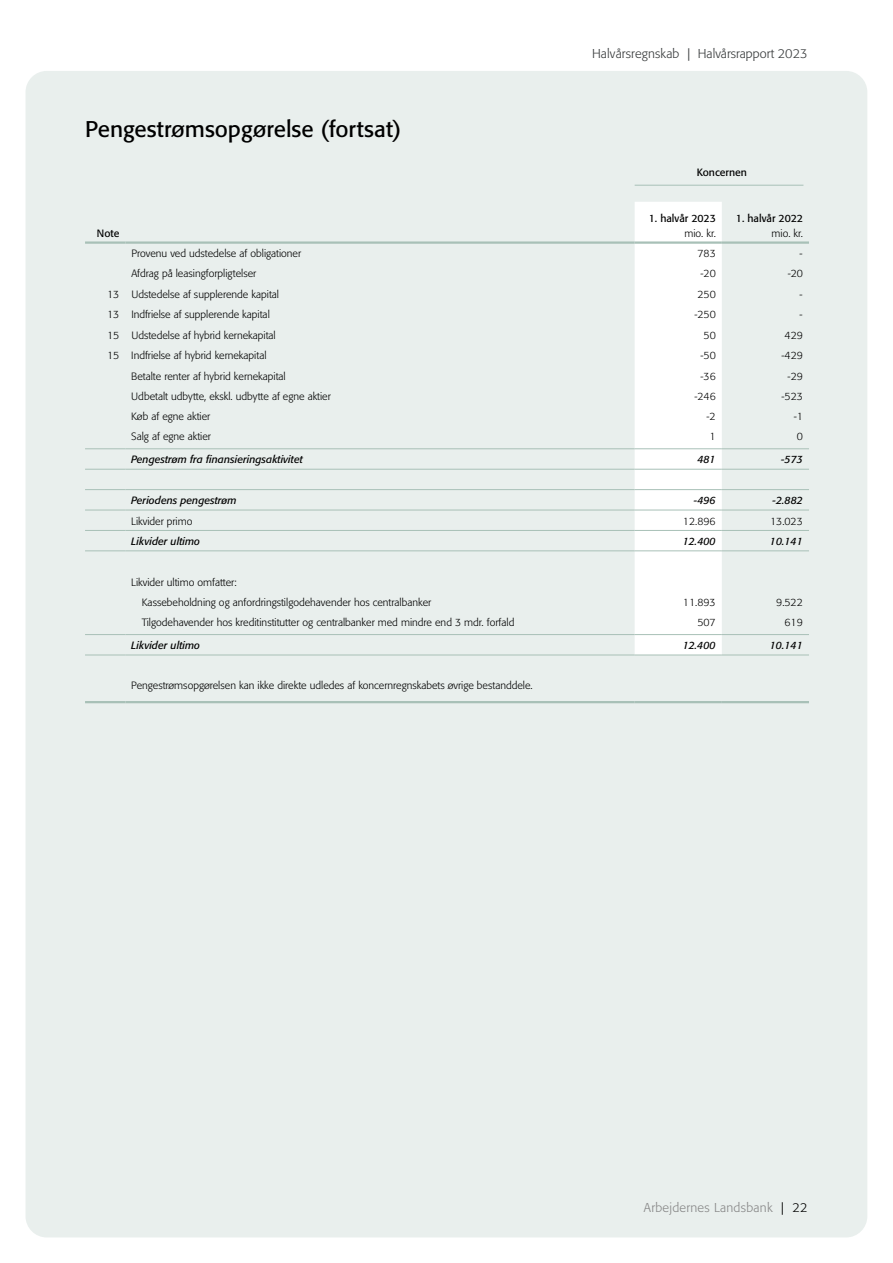
<style>
.page{position:relative;width:893px;height:1263px;background:#fff}
.page>*{position:absolute;margin:0;border:0;box-sizing:border-box;transform-origin:0 0}
.t1{font:22.5px "Formata Std";color:#000}
.t2{font:300 12.75px "Formata Std";color:#373a3b}
.t3{font:300 12.75px "Formata Std";letter-spacing:.02em;color:#878787}
.t4{font:300 10.5px/20.4px "Formata Std";color:#000}
.t5{font:italic 10.5px "Formata Std";color:#000}
.t6{font:10.5px "Formata Std";color:#000}
.s1{color:#000}
</style>
<div class="page">
<div style="left:26px;top:71px;width:841px;height:1166px;background:#e9efed;border-radius:21px"></div>
<div style="left:635px;top:202px;width:87px;height:453px;background:#fff"></div>
<hr style="left:85px;top:448px;width:40px;height:1px;background:#a8c0b7">
<hr style="left:125px;top:448px;width:510px;height:1px;background:#a8c0b7">
<hr style="left:635px;top:448px;width:87px;height:1px;background:#a8c0b7">
<hr style="left:722px;top:448px;width:87px;height:1px;background:#a8c0b7">
<hr style="left:85px;top:469px;width:40px;height:1px;background:#a8c0b7">
<hr style="left:125px;top:469px;width:510px;height:1px;background:#a8c0b7">
<hr style="left:635px;top:469px;width:87px;height:1px;background:#a8c0b7">
<hr style="left:722px;top:469px;width:87px;height:1px;background:#a8c0b7">
<hr style="left:85px;top:489px;width:40px;height:1px;background:#a8c0b7">
<hr style="left:125px;top:489px;width:510px;height:1px;background:#a8c0b7">
<hr style="left:635px;top:489px;width:87px;height:1px;background:#a8c0b7">
<hr style="left:722px;top:489px;width:87px;height:1px;background:#a8c0b7">
<hr style="left:85px;top:510px;width:40px;height:1px;background:#a8c0b7">
<hr style="left:125px;top:510px;width:510px;height:1px;background:#a8c0b7">
<hr style="left:635px;top:510px;width:87px;height:1px;background:#a8c0b7">
<hr style="left:722px;top:510px;width:87px;height:1px;background:#a8c0b7">
<hr style="left:85px;top:530px;width:40px;height:1px;background:#a8c0b7">
<hr style="left:125px;top:530px;width:510px;height:1px;background:#a8c0b7">
<hr style="left:635px;top:530px;width:87px;height:1px;background:#a8c0b7">
<hr style="left:722px;top:530px;width:87px;height:1px;background:#a8c0b7">
<hr style="left:85px;top:550px;width:40px;height:1px;background:#a8c0b7">
<hr style="left:125px;top:550px;width:510px;height:1px;background:#a8c0b7">
<hr style="left:635px;top:550px;width:87px;height:1px;background:#a8c0b7">
<hr style="left:722px;top:550px;width:87px;height:1px;background:#a8c0b7">
<hr style="left:85px;top:634px;width:40px;height:1px;background:#a8c0b7">
<hr style="left:125px;top:634px;width:510px;height:1px;background:#a8c0b7">
<hr style="left:635px;top:634px;width:87px;height:1px;background:#a8c0b7">
<hr style="left:722px;top:634px;width:87px;height:1px;background:#a8c0b7">
<hr style="left:85px;top:655px;width:40px;height:1px;background:#a8c0b7">
<hr style="left:125px;top:655px;width:510px;height:1px;background:#a8c0b7">
<hr style="left:635px;top:655px;width:87px;height:1px;background:#a8c0b7">
<hr style="left:722px;top:655px;width:87px;height:1px;background:#a8c0b7">
<hr style="left:85px;top:701px;width:40px;height:2px;background:#a8c0b7">
<hr style="left:125px;top:701px;width:510px;height:2px;background:#a8c0b7">
<hr style="left:635px;top:701px;width:87px;height:2px;background:#a8c0b7">
<hr style="left:722px;top:701px;width:87px;height:2px;background:#a8c0b7">
<hr style="left:85px;top:241px;width:40px;height:3px;background:#a8c0b7">
<hr style="left:125px;top:241px;width:510px;height:3px;background:#a8c0b7">
<hr style="left:635px;top:241px;width:87px;height:3px;background:#a8c0b7">
<hr style="left:722px;top:241px;width:87px;height:3px;background:#a8c0b7">
<hr style="left:635px;top:185px;width:168px;height:1px;background:#a8c0b7">
<h1 class="t1" style="left:85px;top:116px;width:318px">Pengestrømsopgørelse (fortsat)</h1>
<p class="t2" style="left:592px;top:46px;width:217px">Halvårsregnskab | Halvårsrapport 2023</p>
<p class="t6" style="left:697px;top:166px;width:52px">Koncernen</p>
<p class="t6" style="left:649px;top:212px;width:69px">1. halvår 2023</p>
<p class="t6" style="left:736px;top:212px;width:69px">1. halvår 2022</p>
<p class="t6" style="left:97px;top:227px;width:24px">Note</p>
<p class="t4" style="left:684px;top:223px;width:33px">mio. kr.</p>
<p class="t4" style="left:771px;top:223px;width:33px">mio. kr.</p>
<p class="t4" style="left:131px;top:243px;width:171px">Provenu ved udstedelse af obligationer</p>
<p class="t4" style="left:697px;top:243px;width:20px">783</p>
<p class="t4" style="left:800px;top:243px;width:5px">-</p>
<p class="t4" style="left:131px;top:264px;width:126px">Afdrag på leasingforpligtelser</p>
<p class="t4" style="left:700px;top:264px;width:17px">-20</p>
<p class="t4" style="left:788px;top:264px;width:17px">-20</p>
<p class="t4" style="left:107px;top:284px;width:173px">13 Udstedelse af supplerende kapital</p>
<p class="t4" style="left:697px;top:284px;width:20px">250</p>
<p class="t4" style="left:800px;top:284px;width:5px">-</p>
<p class="t4" style="left:107px;top:304px;width:164px">13 Indfrielse af supplerende kapital</p>
<p class="t4" style="left:694px;top:304px;width:23px">-250</p>
<p class="t4" style="left:800px;top:304px;width:5px">-</p>
<p class="t4" style="left:107px;top:325px;width:170px">15 Udstedelse af hybrid kernekapital</p>
<p class="t4" style="left:704px;top:325px;width:14px">50</p>
<p class="t4" style="left:785px;top:325px;width:20px">429</p>
<p class="t4" style="left:107px;top:345px;width:161px">15 Indfrielse af hybrid kernekapital</p>
<p class="t4" style="left:700px;top:345px;width:17px">-50</p>
<p class="t4" style="left:781px;top:345px;width:23px">-429</p>
<p class="t4" style="left:131px;top:366px;width:156px">Betalte renter af hybrid kernekapital</p>
<p class="t4" style="left:700px;top:366px;width:17px">-36</p>
<p class="t4" style="left:788px;top:366px;width:17px">-29</p>
<p class="t4" style="left:131px;top:386px;width:201px">Udbetalt udbytte, ekskl. udbytte af egne aktier</p>
<p class="t4" style="left:694px;top:386px;width:23px">-246</p>
<p class="t4" style="left:781px;top:386px;width:23px">-523</p>
<p class="t4" style="left:131px;top:407px;width:80px">Køb af egne aktier</p>
<p class="t4" style="left:707px;top:407px;width:11px">-2</p>
<p class="t4" style="left:794px;top:407px;width:11px">-1</p>
<p class="t4" style="left:131px;top:426px;width:81px">Salg af egne aktier</p>
<p class="t4" style="left:710px;top:426px;width:8px">1</p>
<p class="t4" style="left:797px;top:426px;width:8px">0</p>
<p class="t5" style="left:131px;top:453px;width:173px">Pengestrøm fra finansieringsaktivitet</p>
<p class="t5" style="left:697px;top:453px;width:20px">481</p>
<p class="t5" style="left:781px;top:453px;width:23px">-573</p>
<p class="t5" style="left:131px;top:494px;width:107px">Periodens pengestrøm</p>
<p class="t5" style="left:694px;top:494px;width:23px">-496</p>
<p class="t5" style="left:772px;top:494px;width:32px">-2.882</p>
<p class="t4" style="left:131px;top:511px;width:63px">Likvider primo</p>
<p class="t4" style="left:683px;top:511px;width:34px">12.896</p>
<p class="t4" style="left:770px;top:511px;width:34px">13.023</p>
<p class="t5" style="left:131px;top:535px;width:70px">Likvider ultimo</p>
<p class="t5" style="left:683px;top:535px;width:35px">12.400</p>
<p class="t5" style="left:770px;top:535px;width:35px">10.141</p>
<p class="t4" style="left:142px;top:572px;width:291px;text-indent:-10px">Likvider ultimo omfatter:<br>Kassebeholdning og anfordringstilgodehavender hos centralbanker</p>
<p class="t4" style="left:683px;top:592px;width:34px">11.893</p>
<p class="t4" style="left:776px;top:592px;width:28px">9.522</p>
<p class="t4" style="left:142px;top:612px;width:374px">Tilgodehavender hos kreditinstitutter og centralbanker med mindre end 3 mdr. forfald</p>
<p class="t4" style="left:697px;top:612px;width:20px">507</p>
<p class="t4" style="left:784px;top:612px;width:20px">619</p>
<p class="t5" style="left:131px;top:639px;width:70px">Likvider ultimo</p>
<p class="t5" style="left:683px;top:639px;width:35px">12.400</p>
<p class="t5" style="left:770px;top:639px;width:35px">10.141</p>
<p class="t4" style="left:131px;top:676px;width:403px">Pengestrømsopgørelsen kan ikke direkte udledes af koncernregnskabets øvrige bestanddele.</p>
<p class="t3" style="left:644px;top:1200px;width:165px">Arbejdernes Landsbank <span class="s1">| 22</span></p>
</div>
